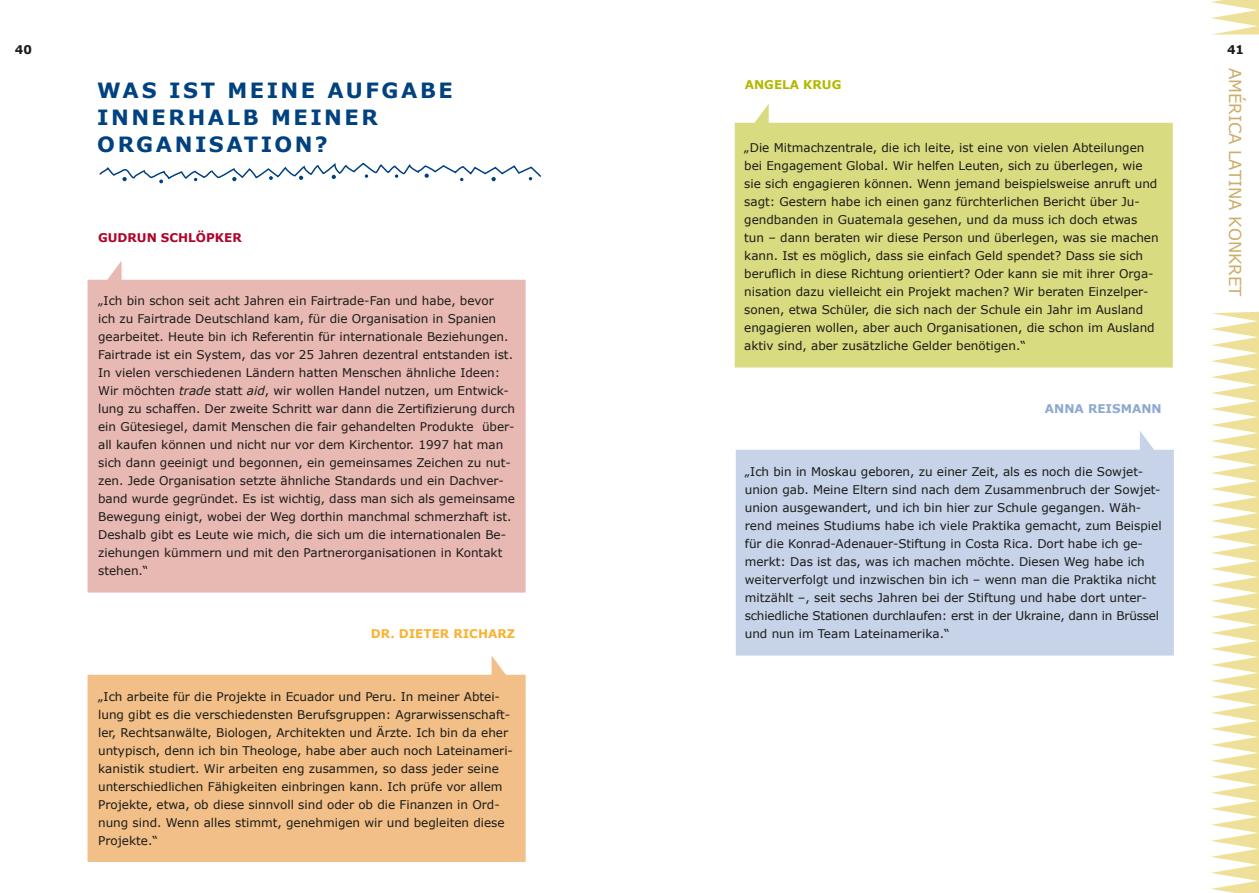
<style>
.page{position:relative;width:1259px;height:893px;background:#fff}
.page>*{position:absolute;margin:0;border:0;box-sizing:border-box;transform-origin:0 0}
.t1{font:700 21px/27px "Verdana";letter-spacing:.12em;color:#004180}
.t2{font:16.5px "Verdana";color:#ccac68}
.t3{font:12px/18px "Verdana";color:#1a1a18}
.t4{font:700 12px "Verdana";color:#f8b333}
.t5{font:700 12px "Verdana";color:#af052a}
.t6{font:700 12px "Verdana";color:#8da8d1}
.t7{font:700 12px "Verdana";color:#b3b800}
.t8{font:700 12px "Verdana";color:#1a1a18}
.s1{font-style:italic}
</style>
<div class="page">
<div style="left:88px;top:261px;width:437px;height:332px;background:#e8b9b3"></div>
<svg style="left:736px;top:431px;width:437px;height:225px;background:#cad6e9"></svg>
<svg style="left:88px;top:656px;width:437px;height:206px;background:#f2c491"></svg>
<svg style="left:734px;top:104px;width:438px;height:264px;background:#dbdd89"></svg>
<svg style="left:99px;top:162px;width:442px;height:21px"></svg>
<svg style="left:1211px;top:0;width:48px;height:35px"></svg>
<svg style="left:1211px;top:312px;width:48px;height:581px"></svg>
<p class="t8" style="left:15px;top:42px;width:19px">40</p>
<p class="t8" style="left:1227px;top:42px;width:19px">41</p>
<h1 class="t1" style="left:97px;top:76px;width:357px">WAS IST M EINE AUFGABE<br>INNERHALB MEINER<br>ORGANISATION?</h1>
<p class="t7" style="left:745px;top:77px;width:11px">ANGE</p>
<p class="t7" style="left:782px;top:77px;width:32px">LA KRUG</p>
<h2 class="t2" style="left:1245px;top:68px;width:230px;rotate:90deg">AMÉRICA Latina konkret</h2>
<p class="t3" style="left:744px;top:138px;width:416px">„Die Mitmachzentrale, die ich leite, ist eine von vielen Abteilungen bei Engagement Global. Wir helfen Leuten, sich zu überlegen, wie sie sich engagieren können. Wenn jemand beispielsweise anruft und sagt: Gestern habe ich einen ganz fürchterlichen Bericht über Ju&shy;gendbanden in Guatemala gesehen, und da muss ich doch etwas tun – dann beraten wir diese Person und überlegen, was sie machen kann. Ist es möglich, dass sie einfach Geld spendet? Dass sie sich beruflich in diese Richtung orientiert? Oder kann sie mit ihrer Orga&shy;nisation dazu vielleicht ein Projekt machen? Wir beraten Einzelper&shy;sonen, etwa Schüler, die sich nach der Schule ein Jahr im Ausland engagieren wollen, aber auch Organisationen, die schon im Ausland aktiv sind, aber zusätzliche Gelder benötigen.“</p>
<p class="t5" style="left:98px;top:230px;width:40px">GUDRUN</p>
<p class="t5" style="left:161px;top:230px;width:64px">SCHLÖPKER</p>
<p class="t3" style="left:98px;top:291px;width:418px">„Ich bin schon seit acht Jahren ein Fairtrade-Fan und habe, bevor<br>ich zu Fairtrade Deutschland kam, für die Organisation in Spanien gearbeitet. Heute bin ich Referentin für internationale Beziehungen.<br>Fairtrade ist ein System, das vor 25 Jahren dezentral entstanden ist.<br>In vielen verschiedenen Ländern hatten Menschen ähnliche Ideen:<br>Wir möchten <span class="s1">trade</span> statt <span class="s1">aid</span>, wir wollen Handel nutzen, um Entwick&shy;lung zu schaffen. Der zweite Schritt war dann die Zertifizierung durch ein Gütesiegel, damit Menschen die fair gehandelten Produkte über&shy;all kaufen können und nicht nur vor dem Kirchentor. 1997 hat man sich dann geeinigt und begonnen, ein gemeinsames Zeichen zu nut&shy;zen. Jede Organisation setzte ähnliche Standards und ein Dachver&shy;band wurde gegründet. Es ist wichtig, dass man sich als gemeinsame Bewegung einigt, wobei der Weg dorthin manchmal schmerzhaft ist.<br>Deshalb gibt es Leute wie mich, die sich um die internationalen Be&shy;ziehungen kümmern und mit den Partnerorganisationen in Kontakt stehen.“</p>
<p class="t6" style="left:1045px;top:401px;width:11px">ANNA</p>
<p class="t6" style="left:1088px;top:401px;width:9px">REIS</p>
<p class="t6" style="left:1120px;top:401px;width:22px">MANN</p>
<p class="t3" style="left:745px;top:462px;width:418px">„Ich bin in Moskau geboren, zu einer Zeit, als es noch die Sowjet&shy;union gab. Meine Eltern sind nach dem Zusammenbruch der Sowjet&shy;union ausgewandert, und ich bin hier zur Schule gegangen. Wäh&shy;rend meines Studiums habe ich viele Praktika gemacht, zum Beispiel für die Konrad-Adenauer-Stiftung in Costa Rica. Dort habe ich ge&shy;merkt: Das ist das, was ich machen möchte. Diesen Weg habe ich weiterverfolgt und inzwischen bin ich – wenn man die Praktika nicht mitzählt –, seit sechs Jahren bei der Stiftung und habe dort unter&shy;schiedliche Stationen durchlaufen: erst in der Ukraine, dann in Brüssel und nun im Team Lateinamerika.“</p>
<p class="t4" style="left:371px;top:626px;width:47px">DR. DIETER</p>
<p class="t4" style="left:453px;top:626px;width:35px">RICHARZ</p>
<p class="t3" style="left:98px;top:687px;width:416px">„Ich arbeite für die Projekte in Ecuador und Peru. In meiner Abtei&shy;lung gibt es die verschiedensten Berufsgruppen: Agrarwissenschaft&shy;ler, Rechtsanwälte, Biologen, Architekten und Ärzte. Ich bin da eher untypisch, denn ich bin Theologe, habe aber auch noch Lateinameri&shy;kanistik studiert. Wir arbeiten eng zusammen, so dass jeder seine unterschiedlichen Fähigkeiten einbringen kann. Ich prüfe vor allem Projekte, etwa, ob diese sinnvoll sind oder ob die Finanzen in Ord&shy;nung sind. Wenn alles stimmt, genehmigen wir und begleiten diese Projekte.“</p>
</div>
